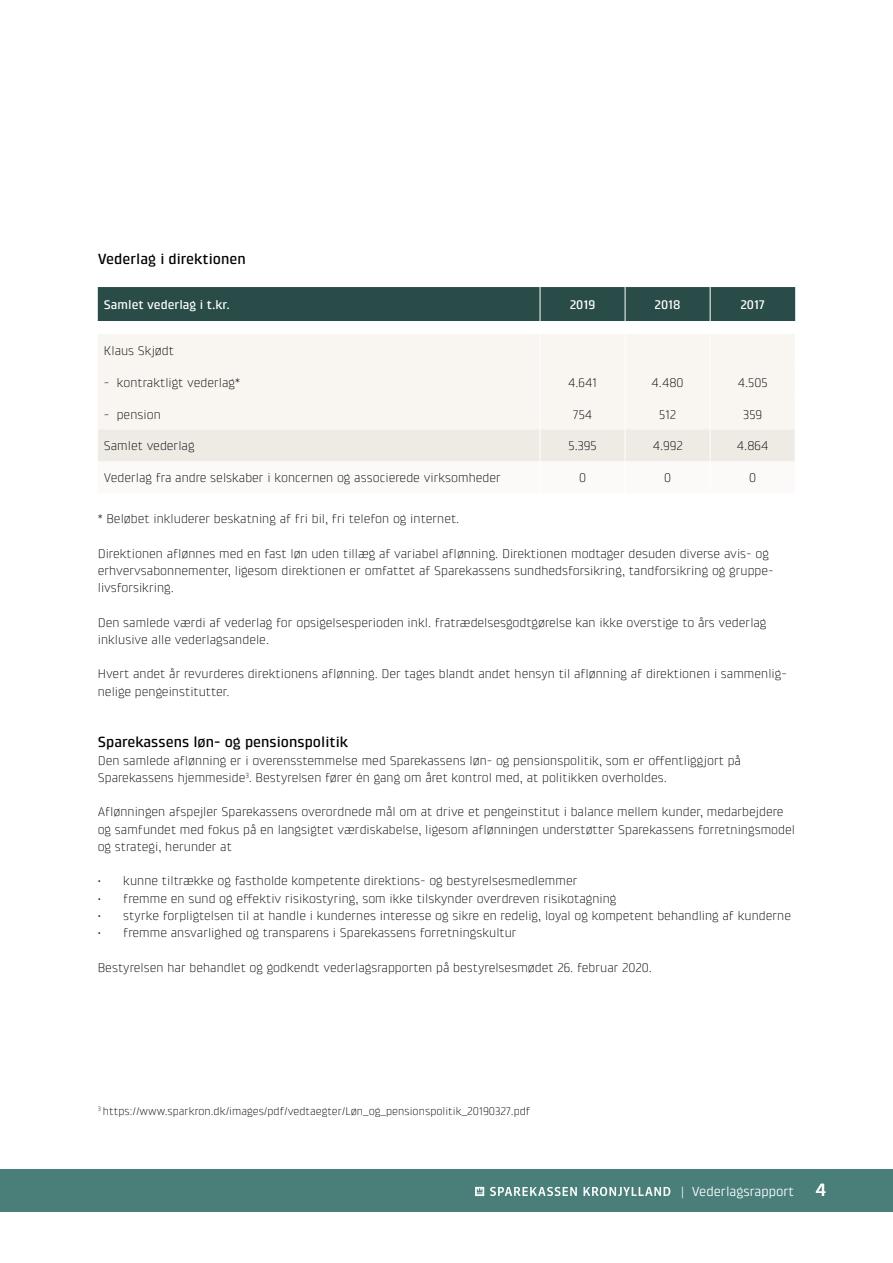
<style>
.page{position:relative;width:893px;height:1263px;background:#fff}
.page>*{position:absolute;margin:0;border:0;box-sizing:border-box;transform-origin:0 0}
.t1{font:500 15px "Klint LT Pro";color:#000}
.t2{font:13.5px "Klint LT Pro";color:#fff}
.t3{font:300 12.75px/17.2px "Klint LT Pro";color:#000}
.t4{font:500 12.75px "Klint LT Pro";color:#fff}
.t5{font:300 11.25px "Klint LT Pro";color:#000}
.s1{font-weight:500;font-size:18px}
</style>
<div class="page">
<div style="left:98px;top:287px;width:697px;height:34px;background:#2a4c48"></div>
<div style="left:98px;top:334px;width:697px;height:95px;background:#f9f6f1"></div>
<div style="left:98px;top:429px;width:697px;height:32px;background:#eeebe5"></div>
<hr style="left:540px;top:287px;width:1px;height:34px;background:#fff">
<hr style="left:625px;top:287px;width:1px;height:34px;background:#fff">
<hr style="left:710px;top:287px;width:1px;height:34px;background:#fff">
<hr style="left:540px;top:334px;width:1px;height:32px;background:#fff">
<hr style="left:625px;top:334px;width:1px;height:32px;background:#fff">
<hr style="left:710px;top:334px;width:1px;height:32px;background:#fff">
<hr style="left:540px;top:429px;width:1px;height:32px;background:#fff">
<hr style="left:625px;top:429px;width:1px;height:32px;background:#fff">
<hr style="left:710px;top:429px;width:1px;height:32px;background:#fff">
<hr style="left:540px;top:366px;width:1px;height:32px;background:#fff">
<hr style="left:625px;top:366px;width:1px;height:32px;background:#fff">
<hr style="left:710px;top:366px;width:1px;height:32px;background:#fff">
<hr style="left:540px;top:398px;width:1px;height:31px;background:#fff">
<hr style="left:625px;top:398px;width:1px;height:31px;background:#fff">
<hr style="left:710px;top:398px;width:1px;height:31px;background:#fff">
<div style="left:0;top:1169px;width:893px;height:43px;background:#497e79"></div>
<svg style="left:490px;top:1187px;width:87px;height:9px"></svg>
<svg style="left:583px;top:1187px;width:87px;height:9px"></svg>
<svg style="left:475px;top:1187px;width:9px;height:9px"></svg>
<p class="t1" style="left:98px;top:251px;width:150px">Vederlag i direktionen</p>
<p class="t4" style="left:104px;top:297px;width:128px">Samlet vederlag i t.kr.</p>
<p class="t4" style="left:570px;top:297px;width:27px">2019</p>
<p class="t4" style="left:655px;top:297px;width:27px">2018</p>
<p class="t4" style="left:740px;top:297px;width:26px">2017</p>
<p class="t3" style="left:104px;top:342px;width:72px">Klaus Skjødt</p>
<p class="t3" style="left:104px;top:374px;width:138px">- kontraktligt vederlag*</p>
<p class="t3" style="left:568px;top:374px;width:30px">4.641</p>
<p class="t3" style="left:652px;top:374px;width:34px">4.480</p>
<p class="t3" style="left:738px;top:374px;width:31px">4.505</p>
<p class="t3" style="left:104px;top:405px;width:59px">- pension</p>
<p class="t3" style="left:573px;top:405px;width:21px">754</p>
<p class="t3" style="left:659px;top:405px;width:18px">512</p>
<p class="t3" style="left:743px;top:405px;width:20px">359</p>
<p class="t3" style="left:104px;top:437px;width:92px">Samlet vederlag</p>
<p class="t3" style="left:569px;top:437px;width:29px">5.395</p>
<p class="t3" style="left:653px;top:437px;width:31px">4.992</p>
<p class="t3" style="left:737px;top:437px;width:33px">4.864</p>
<p class="t3" style="left:104px;top:469px;width:399px">Vederlag fra andre selskaber i koncernen og associerede virksomheder</p>
<p class="t3" style="left:579px;top:469px;width:9px">0</p>
<p class="t3" style="left:664px;top:469px;width:9px">0</p>
<p class="t3" style="left:749px;top:469px;width:9px">0</p>
<p class="t3" style="left:98px;top:510px;width:363px">* Beløbet inkluderer beskatning af fri bil, fri telefon og internet.</p>
<p class="t3" style="left:98px;top:545px;width:677px">Direktionen aflønnes med en fast løn uden tillæg af variabel aflønning. Direktionen modtager desuden diverse avis- og erhvervsabonnementer, ligesom direktionen er omfattet af Sparekassens sundhedsforsikring, tandforsikring og gruppe&shy;livsforsikring.</p>
<p class="t3" style="left:98px;top:614px;width:670px">Den samlede værdi af vederlag for opsigelsesperioden inkl. fratrædelsesgodtgørelse kan ikke overstige to års vederlag inklusive alle vederlagsandele.</p>
<p class="t3" style="left:98px;top:665px;width:691px">Hvert andet år revurderes direktionens aflønning. Der tages blandt andet hensyn til aflønning af direktionen i sammenlig&shy;nelige pengeinstitutter.</p>
<p class="t1" style="left:98px;top:734px;width:252px">Sparekassens løn- og pensionspolitik</p>
<p class="t3" style="left:98px;top:752px;width:645px">Den samlede aflønning er i overensstemmelse med Sparekassens løn- og pensionspolitik, som er offentliggjort på<br>Sparekassens hjemmeside<sup>3</sup>. Bestyrelsen fører én gang om året kontrol med, at politikken overholdes.</p>
<p class="t3" style="left:98px;top:803px;width:699px">Aflønningen afspejler Sparekassens overordnede mål om at drive et pengeinstitut i balance mellem kunder, medarbejdere og samfundet med fokus på en langsigtet værdiskabelse, ligesom aflønningen understøtter Sparekassens forretningsmodel og strategi, herunder at</p>
<p class="t3" style="left:98px;top:872px;width:481px">• kunne tiltrække og fastholde kompetente direktions- og bestyrelsesmedlemmer</p>
<p class="t3" style="left:98px;top:890px;width:520px">• fremme en sund og effektiv risikostyring, som ikke tilskynder overdreven risikotagning</p>
<p class="t3" style="left:98px;top:907px;width:695px">• styrke forpligtelsen til at handle i kundernes interesse og sikre en redelig, loyal og kompetent behandling af kunderne</p>
<p class="t3" style="left:98px;top:924px;width:420px">• fremme ansvarlighed og transparens i Sparekassens forretningskultur</p>
<p class="t3" style="left:98px;top:959px;width:556px">Bestyrelsen har behandlet og godkendt vederlagsrapporten på bestyrelsesmødet 26. februar 2020.</p>
<p class="t5" style="left:98px;top:1104px;width:434px"><sup>3</sup> https://www.sparkron.dk/images/pdf/vedtaegter/Løn_og_pensionspolitik_20190327.pdf</p>
<p class="t2" style="left:681px;top:1183px;width:147px">| Vederlagsrapport <span class="s1">4</span></p>
</div>
